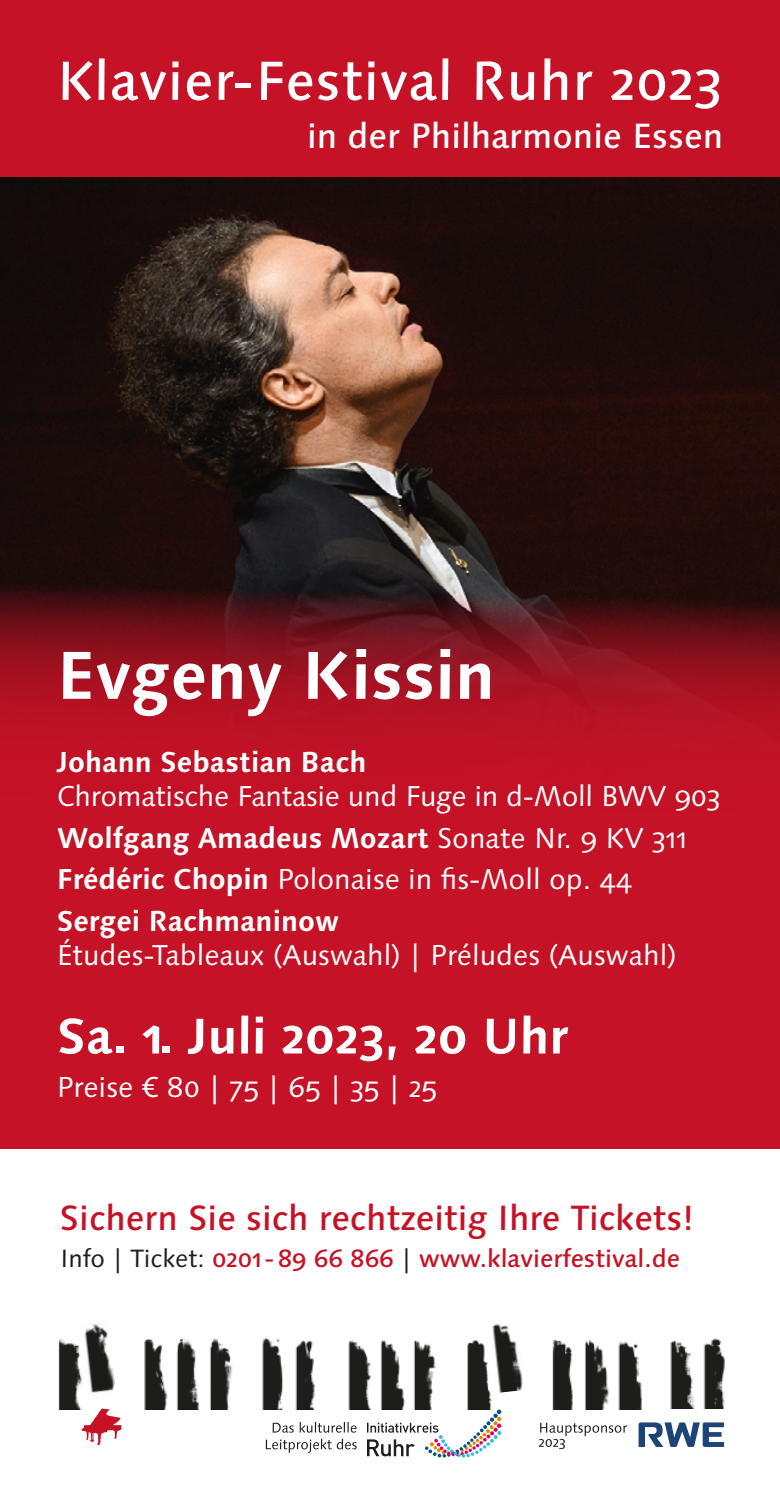
<style>
.page{position:relative;width:780px;height:1489px;background:#fff}
.page>*{position:absolute;margin:0;border:0;box-sizing:border-box;transform-origin:0 0}
.t1{font:700 67.5px "Linotype Syntax Os F";color:#fff}
.t2{font:500 55px "Linotype Syntax Os F";letter-spacing:.015em;color:#fff}
.t3{font:700 50px "Linotype Syntax Os F";color:#fff}
.t4{font:500 35px "Linotype Syntax Os F";color:#c51226}
.t5{font:500 35px "Linotype Syntax Os F";color:#fff}
.t6{font:28.75px/41.5px "Linotype Syntax Os F";color:#fff}
.t7{font:700 28.75px "Linotype Syntax Os F";color:#fff}
.t8{font:500 25px "Linotype Syntax Os F";color:#c51226}
.s1{font-weight:700}
.s2{font-weight:400;color:#1d1d1b}
</style>
<div class="page">
<svg style="left:273px;top:1422px;width:83px;height:10px"></svg>
<svg style="left:266px;top:1438px;width:90px;height:14px"></svg>
<img style="left:144px;top:1339px;width:24px;height:69px">
<img style="left:176px;top:1338px;width:23px;height:70px">
<img style="left:209px;top:1338px;width:24px;height:70px">
<img style="left:262px;top:1337px;width:21px;height:71px">
<img style="left:295px;top:1340px;width:20px;height:68px">
<img style="left:348px;top:1340px;width:23px;height:68px">
<img style="left:380px;top:1340px;width:25px;height:68px">
<img style="left:413px;top:1340px;width:23px;height:68px">
<img style="left:58px;top:1339px;width:23px;height:69px">
<img style="left:80px;top:1324px;width:35px;height:73px">
<img style="left:467px;top:1340px;width:25px;height:68px">
<img style="left:552px;top:1340px;width:21px;height:68px">
<img style="left:585px;top:1339px;width:24px;height:69px">
<img style="left:618px;top:1341px;width:24px;height:67px">
<svg style="left:82px;top:1408px;width:39px;height:37px"></svg>
<img style="left:489px;top:1323px;width:34px;height:69px">
<img style="left:670px;top:1340px;width:25px;height:68px">
<img style="left:703px;top:1338px;width:22px;height:70px">
<svg style="left:367px;top:1409px;width:134px;height:48px"></svg>
<svg style="left:638px;top:1422px;width:86px;height:24px"></svg>
<svg style="left:538px;top:1422px;width:89px;height:26px"></svg>
<div style="left:0;top:0;width:780px;height:1148px;background:#c51226"></div>
<img style="left:0;top:177px;width:780px;height:404px">
<svg style="left:0;top:581px;width:780px;height:154px"></svg>
<h2 class="t2" style="left:57px;top:48px;width:667px">Klavier-Festival Ruhr 2023</h2>
<p class="t5" style="left:307px;top:115px;width:417px">in der Philharmonie Essen</p>
<h1 class="t1" style="left:56px;top:633px;width:440px">Evgeny Kissin</h1>
<p class="t7" style="left:57px;top:743px;width:311px">Johann Sebastian Bach</p>
<p class="t6" style="left:57px;top:775px;width:665px">Chromatische Fantasie und Fuge in d-Moll BWV 903<br><span class="s1">Wolfgang Amadeus Mozart</span> Sonate Nr. 9 KV 311<br><span class="s1">Frédéric Chopin</span> Polonaise in fis-Moll op. 44<br><span class="s1">Sergei Rachmaninow</span></p>
<p class="t6" style="left:57px;top:935px;width:621px">Études-Tableaux (Auswahl) | Préludes (Auswahl)</p>
<h3 class="t3" style="left:57px;top:1004px;width:513px">Sa. 1. Juli 2023, 20 Uhr</h3>
<p class="t6" style="left:57px;top:1066px;width:382px">Preise € 80 | 75 | 65 | 35 | 25</p>
<p class="t4" style="left:60px;top:1196px;width:636px">Sichern Sie sich rechtzeitig Ihre Tickets!</p>
<p class="t8" style="left:60px;top:1243px;width:621px"><span class="s2">Info | Ticket:</span> 0201-89 66 866 <span class="s2">|</span> www.klavierfestival.de</p>
</div>
